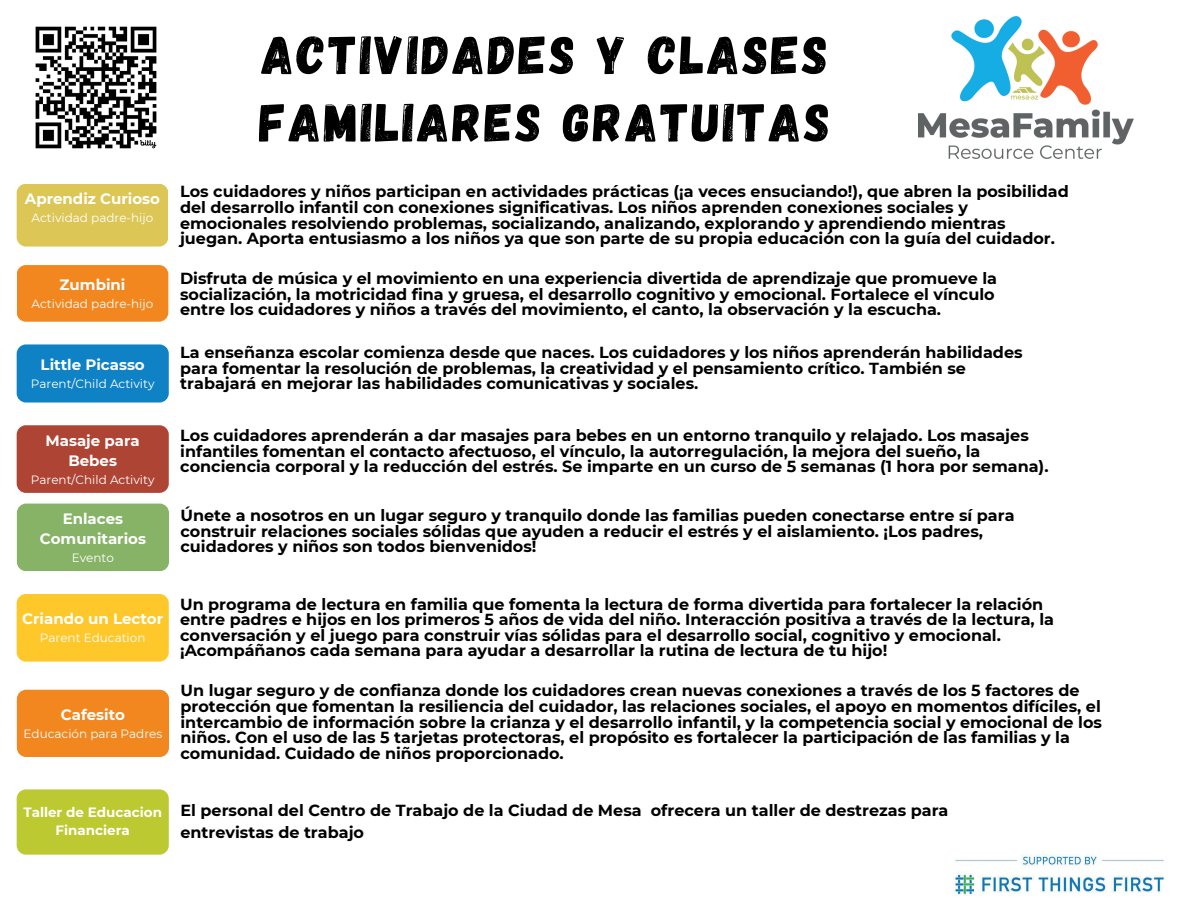
<style>
.page{position:relative;width:1188px;height:918px;background:#fff}
.page>*{position:absolute;margin:0;border:0;box-sizing:border-box;transform-origin:0 0}
.t1{font:54px/67.5px "Gagalin";letter-spacing:.05em;color:#000}
.t2{font:700 16.05px/15.6px "Montserrat";color:#000}
.t3{font:700 15px/20.4px "Montserrat";color:#fff;text-align:center}
.t4{font:700 13.5px/18px "Montserrat";color:#fff;text-align:center}
.t5{font:12px "Montserrat";color:#fff}
</style>
<div class="page">
<img style="left:35px;top:26px;width:122px;height:123px">
<img style="left:918px;top:17px;width:215px;height:141px">
<img style="left:954px;top:855px;width:210px;height:40px">
<div style="left:17px;top:184px;width:151px;height:63px;background:#dcc655;border-radius:9px"></div>
<div style="left:17px;top:265px;width:151px;height:57px;background:#f28720;border-radius:9px"></div>
<div style="left:17px;top:344px;width:152px;height:59px;background:#0e82c5;border-radius:9px"></div>
<div style="left:17px;top:425px;width:152px;height:68px;background:#ae4434;border-radius:9px"></div>
<div style="left:17px;top:504px;width:152px;height:67px;background:#87b366;border-radius:9px"></div>
<div style="left:17px;top:594px;width:152px;height:68px;background:#fec82b;border-radius:9px"></div>
<div style="left:17px;top:690px;width:152px;height:67px;background:#f28720;border-radius:9px"></div>
<div style="left:17px;top:789px;width:152px;height:66px;background:#bcc931;border-radius:9px"></div>
<p class="t1" style="left:259px;top:19px;width:572px">ACTIVIDADES Y CLASES<br>FAMILIARES GRATUITAS</p>
<p class="t3" style="left:25px;top:188px;width:137px">Aprendiz Curioso</p>
<p class="t5" style="left:32px;top:210px;width:123px">Actividad padre-hijo</p>
<h2 class="t3" style="left:60px;top:275px;width:67px">Zumbini</h2>
<h2 class="t5" style="left:32px;top:297px;width:123px">Actividad padre-hijo</h2>
<p class="t3" style="left:41px;top:354px;width:106px">Little Picasso</p>
<h2 class="t5" style="left:31px;top:376px;width:125px">Parent/Child Activity</h2>
<p class="t3" style="left:46px;top:430px;width:96px">Masaje para<br>Bebes</p>
<h3 class="t5" style="left:31px;top:472px;width:125px">Parent/Child Activity</h3>
<h2 class="t3" style="left:40px;top:508px;width:108px">Enlaces<br>Comunitarios</h2>
<h2 class="t5" style="left:72px;top:551px;width:44px">Evento</h2>
<h2 class="t3" style="left:22px;top:608px;width:143px">Criando un Lector</h2>
<h2 class="t5" style="left:40px;top:630px;width:107px">Parent Education</h2>
<p class="t3" style="left:61px;top:704px;width:66px">Cafesito</p>
<h2 class="t5" style="left:24px;top:726px;width:140px">Educación para Padres</h2>
<p class="t2" style="left:180px;top:184px;width:890px">Los cuidadores y niños participan en actividades prácticas (¡a veces ensuciando!), que abren la posibilidad del desarrollo infantil con conexiones significativas. Los niños aprenden conexiones sociales y emocionales resolviendo problemas, socializando, analizando, explorando y aprendiendo mientras juegan. Aporta entusiasmo a los niños ya que son parte de su propia educación con la guía del cuidador.</p>
<p class="t2" style="left:180px;top:270px;width:819px">Disfruta de música y el movimiento en una experiencia divertida de aprendizaje que promueve la socialización, la motricidad fina y gruesa, el desarrollo cognitivo y emocional. Fortalece el vínculo entre los cuidadores y niños a través del movimiento, el canto, la observación y la escucha.</p>
<p class="t2" style="left:180px;top:345px;width:844px">La enseñanza escolar comienza desde que naces. Los cuidadores y los niños aprenderán habilidades para fomentar la resolución de problemas, la creatividad y el pensamiento crítico. También se trabajará en mejorar las habilidades comunicativas y sociales.</p>
<h2 class="t2" style="left:180px;top:428px;width:870px">Los cuidadores aprenderán a dar masajes para bebes en un entorno tranquilo y relajado. Los masajes infantiles fomentan el contacto afectuoso, el vínculo, la autorregulación, la mejora del sueño, la conciencia corporal y la reducción del estrés. Se imparte en un curso de 5 semanas (1 hora por semana).</h2>
<h3 class="t2" style="left:180px;top:508px;width:836px">Únete a nosotros en un lugar seguro y tranquilo donde las familias pueden conectarse entre sí para construir relaciones sociales sólidas que ayuden a reducir el estrés y el aislamiento. ¡Los padres, cuidadores y niños son todos bienvenidos!</h3>
<p class="t2" style="left:180px;top:596px;width:875px">Un programa de lectura en familia que fomenta la lectura de forma divertida para fortalecer la relación entre padres e hijos en los primeros 5 años de vida del niño. Interacción positiva a través de la lectura, la conversación y el juego para construir vías sólidas para el desarrollo social, cognitivo y emocional. ¡Acompáñanos cada semana para ayudar a desarrollar la rutina de lectura de tu hijo!</p>
<h4 class="t2" style="left:180px;top:683px;width:923px">Un lugar seguro y de confianza donde los cuidadores crean nuevas conexiones a través de los 5 factores de protección que fomentan la resiliencia del cuidador, las relaciones sociales, el apoyo en momentos difíciles, el intercambio de información sobre la crianza y el desarrollo infantil, y la competencia social y emocional de los niños. Con el uso de las 5 tarjetas protectoras, el propósito es fortalecer la participación de las familias y la comunidad. Cuidado de niños proporcionado.</h4>
<h2 class="t4" style="left:23px;top:803px;width:140px">Taller de Educacion<br>Financiera</h2>
<p class="t2" style="left:180px;top:799px;width:769px;line-height:21.6px">El personal del Centro de Trabajo de la Ciudad de Mesa ofrecera un taller de destrezas para entrevistas de trabajo</p>
</div>
